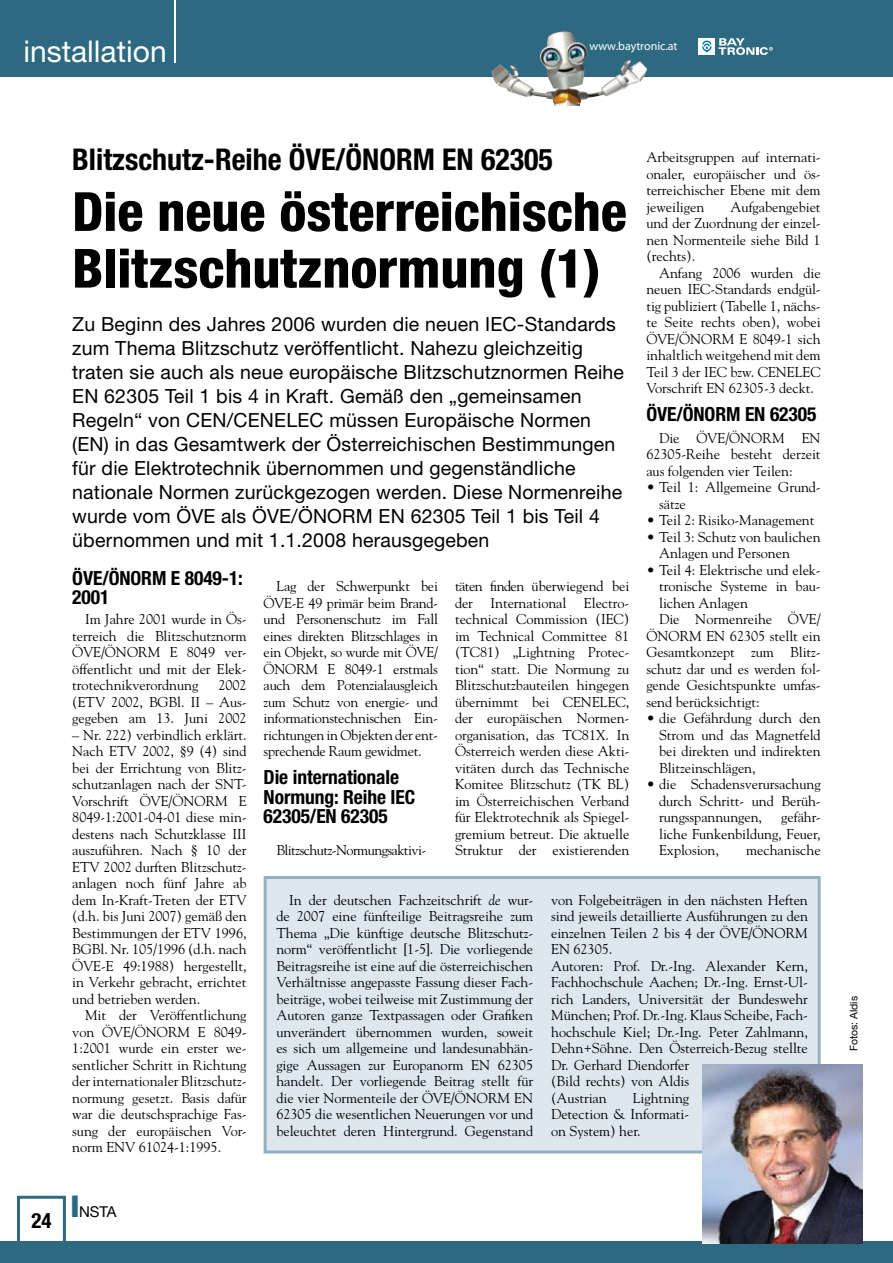
<style>
.page{position:relative;width:893px;height:1263px;background:#fff}
.page>*{position:absolute;margin:0;border:0;box-sizing:border-box;transform-origin:0 0}
.t1{font:200 75px "Helvetica Neue LT Std";color:#fff}
.t2{font:800 condensed 54px/56.7px "Helvetica Neue LT Std";color:#000}
.t3{font:700 condensed 30px "Helvetica Neue LT Std";color:#000}
.t4{font:30px "Helvetica Neue LT Std";color:#fff}
.t5{font:19.5px/24px "Helvetica Neue LT Std";letter-spacing:.01em;color:#000}
.t6{font:700 condensed 19.5px/19.5px "Helvetica Neue LT Std";letter-spacing:-.005em;color:#000}
.t7{font:15px "Helvetica Neue LT Std";color:#000}
.t8{font:14.25px/16.5px "Goudy Std";letter-spacing:-.005em;color:#000;text-align:justify}
.t9{font:14.25px "Goudy Std";letter-spacing:-.04em;color:#000}
.t10{font:12px "Myriad Pro";color:#fff}
.t11{font:10.5px "Helvetica Neue LT Std";color:#000}
.s1{font-weight:700}
.s2{font-style:italic}
.s3{font-weight:700;font-stretch:condensed;font-size:21px}
.s4{font-weight:900;font-stretch:condensed;font-size:30px;color:#2d6980}
</style>
<div class="page">
<div style="left:0;top:0;width:893px;height:77px;background:#2d6980"></div>
<div style="left:0;top:1242px;width:893px;height:21px;background:#2d6980"></div>
<div style="left:17px;top:1196px;width:49px;height:49px;border:3px solid #2d6980"></div>
<div style="left:265px;top:877px;width:554px;height:275px;background:#dde7ed"></div>
<div style="left:264px;top:876px;width:557px;height:277px;border:3px solid #92b1c1"></div>
<img style="left:702px;top:1064px;width:160px;height:179px">
<div style="left:698px;top:38px;width:17px;height:17px;background:#fff"></div>
<svg style="left:718px;top:38px;width:55px;height:17px"></svg>
<svg style="left:702px;top:41px;width:10px;height:11px"></svg>
<img style="left:540px;top:31px;width:45px;height:62px">
<h3 class="t4" style="left:23px;top:33px;width:145px">installation</h3>
<h1 class="t1" style="left:167px;top:-23px;width:18px">|</h1>
<p class="t10" style="left:589px;top:39px;width:90px">www.baytronic.at</p>
<h3 class="t3" style="left:72px;top:141px;width:482px">Blitzschutz-Reihe ÖVE/ÖNORM EN 62305</h3>
<h2 class="t2" style="left:72px;top:182px;width:556px">Die neue österreichische<br>Blitzschutznormung (1)</h2>
<p class="t5" style="left:72px;top:312px;width:553px">Zu Beginn des Jahres 2006 wurden die neuen IEC-Standards zum Thema Blitzschutz veröffentlicht. Nahezu gleichzeitig traten sie auch als neue europäische Blitzschutznormen Reihe EN 62305 Teil 1 bis 4 in Kraft. Gemäß den „gemeinsamen Regeln“ von CEN/CENELEC müssen Europäische Normen (EN) in das Gesamtwerk der Österreichischen Bestimmungen für die Elektrotechnik übernommen und gegenständliche nationale Normen zurückgezogen werden. Diese Normenreihe wurde vom ÖVE als ÖVE/ÖNORM EN 62305 Teil 1 bis Teil 4 übernommen und mit 1.1.2008 herausgegeben</p>
<h3 class="t6" style="left:72px;top:568px;width:172px">ÖVE/ÖNORM E 8049-1:<br>2001</h3>
<p class="t8" style="left:72px;top:611px;width:176px;text-indent:13px">Im Jahre 2001 wurde in Ös&shy;terreich die Blitzschutznorm ÖVE/ÖNORM E 8049 ver&shy;öffentlicht und mit der Elek&shy;trotechnikverordnung</p>
<p class="t8" style="left:646px;top:149px;width:176px">Arbeitsgruppen auf internati&shy;onaler, europäischer und ös&shy;terreichischer Ebene mit dem jeweiligen</p>
<p class="t8" style="left:646px;top:198px;width:176px;text-indent:84px">Aufgabengebiet und der Zuordnung der einzel&shy;nen Normenteile siehe Bild 1 (rechts).</p>
<p class="t8" style="left:646px;top:264px;width:176px;text-indent:13px">Anfang 2006 wurden die neuen IEC-Standards endgül&shy;tig publiziert (Tabelle 1, nächs&shy;te Seite rechts oben), wobei ÖVE/ÖNORM E 8049-1 sich inhaltlich weitgehend mit dem Teil 3 der IEC bzw. CENELEC Vorschrift EN 62305-3 deckt.</p>
<h3 class="t6" style="left:646px;top:404px;width:172px">ÖVE/ÖNORM EN 62305</h3>
<p class="t8" style="left:646px;top:429px;width:176px;text-indent:13px">Die ÖVE/ÖNORM EN 62305-Reihe besteht derzeit aus folgenden vier Teilen:</p>
<p class="t8" style="left:659px;top:479px;width:163px;text-indent:-13px"><span class="s1">•</span> Teil 1: Allgemeine Grund&shy;sätze</p>
<p class="t8" style="left:646px;top:512px;width:170px"><span class="s1">•</span> Teil 2: Risiko-Management</p>
<p class="t8" style="left:659px;top:528px;width:163px;text-indent:-13px"><span class="s1">•</span> Teil 3: Schutz von baulichen<br>Anlagen und Personen</p>
<p class="t8" style="left:646px;top:561px;width:176px"><span class="s1">•</span> Teil 4: Elektrische und elek-</p>
<p class="t8" style="left:659px;top:578px;width:163px">tronische Systeme in bau-</p>
<p class="t8" style="left:659px;top:594px;width:90px">lichen Anlagen</p>
<p class="t8" style="left:659px;top:611px;width:163px">Die Normenreihe ÖVE/</p>
<p class="t8" style="left:646px;top:627px;width:176px">ÖNORM EN 62305 stellt ein</p>
<p class="t8" style="left:646px;top:644px;width:176px">Gesamtkonzept zum Blitz-</p>
<p class="t8" style="left:646px;top:660px;width:176px">schutz dar und es werden fol-</p>
<p class="t8" style="left:646px;top:677px;width:176px">gende Gesichtspunkte umfas-</p>
<p class="t8" style="left:646px;top:693px;width:115px">send berücksichtigt:</p>
<p class="t8" style="left:659px;top:710px;width:163px;text-indent:-13px"><span class="s1">•</span> die Gefährdung durch den Strom und das Magnetfeld bei direkten und indirekten Blitzeinschlägen,</p>
<p class="t8" style="left:659px;top:776px;width:163px;text-indent:-13px"><span class="s1">•</span> die Schadensverursachung durch Schritt- und Berüh&shy;rungsspannungen,</p>
<p class="t8" style="left:264px;top:578px;width:176px;text-indent:13px">Lag der Schwerpunkt bei ÖVE-E 49 primär beim Brand&shy;und Personenschutz im Fall eines direkten Blitzschlages in ein Objekt, so wurde mit ÖVE/ ÖNORM E 8049-1 erstmals auch dem Potenzialausgleich zum Schutz von energie- und informationstechnischen Ein&shy;richtungen in Objekten der ent&shy;sprechende Raum gewidmet.</p>
<h3 class="t6" style="left:264px;top:767px;width:153px">Die internationale<br>Normung: Reihe IEC<br>62305/EN 62305</h3>
<p class="t9" style="left:276px;top:841px;width:151px">Blitzschutz-Normungsaktivi-</p>
<p class="t8" style="left:455px;top:578px;width:176px">täten finden überwiegend bei der International Electro&shy;technical Commission (IEC) im Technical Committee 81 (TC81) „Lightning Protec&shy;tion“ statt. Die Normung zu Blitzschutzbauteilen hingegen übernimmt bei CENELEC, der europäischen Normen&shy;organisation, das TC81X. In Österreich werden diese Akti&shy;vitäten durch das Technische Komitee Blitzschutz (TK BL) im Österreichischen Verband für Elektrotechnik als Spiegel&shy;gremium betreut. Die aktuelle Struktur der existierenden</p>
<p class="t8" style="left:72px;top:677px;width:176px;text-indent:146px">2002 (ETV 2002, BGBl. II – Aus&shy;gegeben am 13. Juni 2002</p>
<p class="t8" style="left:72px;top:726px;width:176px">– Nr. 222) verbindlich erklärt.<br>Nach ETV 2002, §9 (4) sind bei der Errichtung von Blitz&shy;schutzanlagen nach der SNT-Vorschrift ÖVE/ÖNORM E 8049-1:2001-04-01 diese min&shy;destens nach Schutzklasse III auszuführen. Nach § 10 der ETV 2002 durften Blitzschutz&shy;anlagen noch fünf Jahre ab dem In-Kraft-Treten der ETV (d.h. bis Juni 2007) gemäß den Bestimmungen der ETV 1996, BGBl. Nr. 105/1996 (d.h. nach ÖVE-E 49:1988) hergestellt, in Verkehr gebracht, errichtet und betrieben werden.</p>
<p class="t8" style="left:72px;top:1007px;width:176px;text-indent:13px">Mit der Veröffentlichung von ÖVE/ÖNORM E 8049- 1:2001 wurde ein erster we&shy;sentlicher Schritt in Richtung der internationaler Blitzschutz&shy;normung gesetzt. Basis dafür war die deutschsprachige Fas&shy;sung der europäischen Vor&shy;norm ENV 61024-1:1995.</p>
<p class="t8" style="left:659px;top:809px;width:163px;text-indent:122px">gefähr&shy;liche Funkenbildung, Feuer, Explosion,</p>
<p class="t8" style="left:746px;top:842px;width:76px">mechanische</p>
<p class="t8" style="left:276px;top:891px;width:258px;text-indent:13px">In der deutschen Fachzeitschrift <span class="s2">de</span> wur&shy;de 2007 eine fünfteilige Beitragsreihe zum Thema „Die künftige deutsche Blitzschutz&shy;norm“ veröffentlicht [1-5]. Die vorliegende Beitragsreihe ist eine auf die österreichischen Verhältnisse angepasste Fassung dieser Fach&shy;beiträge, wobei teilweise mit Zustimmung der Autoren ganze Textpassagen oder Grafiken unverändert übernommen wurden, soweit es sich um allgemeine und landesunabhän&shy;gige Aussagen zur Europanorm EN 62305 handelt. Der vorliegende Beitrag stellt für die vier Normenteile der ÖVE/ÖNORM EN 62305 die wesentlichen Neuerungen vor und beleuchtet deren Hintergrund. Gegenstand</p>
<p class="t8" style="left:551px;top:891px;width:258px;text-align:left">von Folgebeiträgen in den nächsten Heften sind jeweils detaillierte Ausführungen zu den einzelnen Teilen 2 bis 4 der ÖVE/ÖNORM EN 62305.<br>Autoren: Prof. Dr.-Ing. Alexander Kern, Fachhochschule Aachen; Dr.-Ing. Ernst-Ul&shy;rich Landers, Universität der Bundeswehr München; Prof. Dr.-Ing. Klaus Scheibe, Fach&shy;hochschule Kiel; Dr.-Ing. Peter Zahlmann, Dehn+Söhne. Den Österreich-Bezug stellte Dr. Gerhard Diendorfer<br>(Bild rechts) von Aldis<br>(Austrian</p>
<p class="t8" style="left:551px;top:1089px;width:140px;text-indent:82px">Lightning Detection &amp; Informati&shy;on System) her.</p>
<p class="t7" style="left:31px;top:1203px;width:87px"><span class="s3">24</span> <span class="s4">I</span>NSTA</p>
<p class="t11" style="left:847px;top:1051px;width:57px;rotate:-90deg">Fotos: Aldis</p>
</div>
